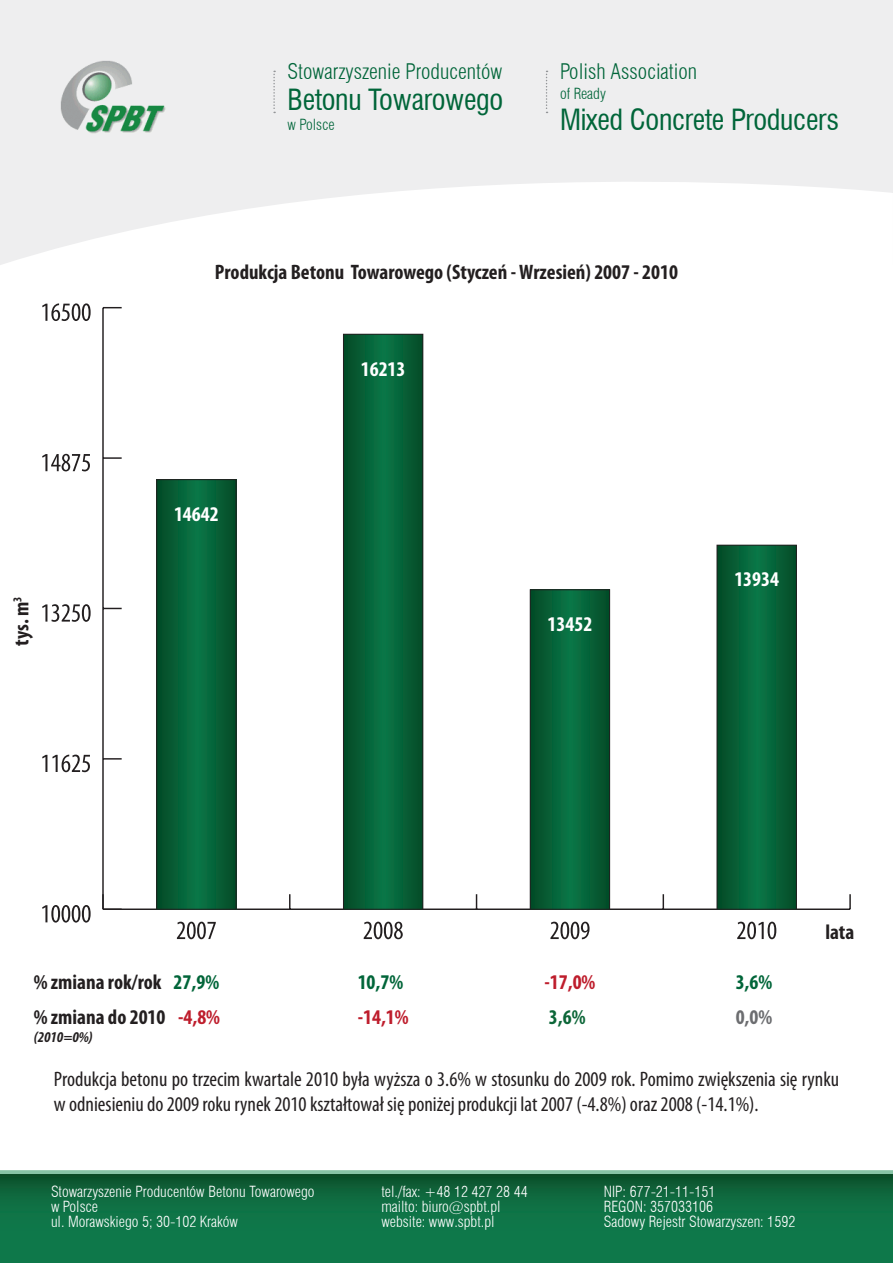
<style>
.page{position:relative;width:893px;height:1263px;background:#fff}
.page>*{position:absolute;margin:0;border:0;box-sizing:border-box;transform-origin:0 0}
.t1{font:condensed 28.5px "Swiss 721 BT";letter-spacing:-.01em;color:#006539}
.t2{font:condensed 21px/25.2px "Myriad Pro";color:#231f20}
.t3{font:700 condensed 21px "Myriad Pro";color:#231f20}
.t4{font:300 condensed 21px "Swiss 721 BT";color:#006539}
.t5{font:700 condensed 21px "Myriad Pro";color:#fff}
.t6{font:700 condensed 21px "Myriad Pro";color:#be1d2c}
.t7{font:700 condensed 21px "Myriad Pro";color:#006539}
.t8{font:700 condensed 21px "Myriad Pro";color:#0c6638}
.t9{font:700 condensed 21px "Myriad Pro";color:#6c6d70}
.t10{font:300 condensed 15px/15px "Swiss 721 BT";color:#fff}
.t11{font:300 condensed 15px "Swiss 721 BT";color:#006539}
.t12{font:italic 700 condensed 15px "Myriad Pro";color:#231f20}
.s1{color:#006539}
</style>
<div class="page">
<svg style="left:0;top:0;width:893px;height:265px;fill:#eeeeef"></svg>
<img style="left:54px;top:54px;width:117px;height:85px">
<svg style="left:273px;top:71px;width:2px;height:42px"></svg>
<svg style="left:546px;top:71px;width:2px;height:42px"></svg>
<svg style="left:0;top:1170px;width:892px;height:5px;background:#72ae8f"></svg>
<div style="left:0;top:1175px;width:893px;height:88px;background:linear-gradient(to bottom,#0e5e36,#0f8051)"></div>
<hr style="left:103px;top:908px;width:747px;height:2px;background:#231f20">
<svg style="left:289px;top:894px;width:1px;height:14px"></svg>
<svg style="left:476px;top:894px;width:1px;height:14px"></svg>
<svg style="left:663px;top:894px;width:1px;height:14px"></svg>
<svg style="left:849px;top:894px;width:2px;height:15px"></svg>
<svg style="left:42px;top:905px;width:49px;height:17px"></svg>
<svg style="left:42px;top:755px;width:48px;height:17px"></svg>
<svg style="left:42px;top:604px;width:49px;height:18px"></svg>
<svg style="left:42px;top:454px;width:48px;height:17px"></svg>
<svg style="left:42px;top:303px;width:49px;height:18px"></svg>
<hr style="left:102px;top:308px;width:2px;height:601px;background:#231f20">
<svg style="left:102px;top:894px;width:20px;height:16px"></svg>
<svg style="left:104px;top:758px;width:18px;height:2px"></svg>
<svg style="left:104px;top:608px;width:18px;height:1px"></svg>
<svg style="left:104px;top:457px;width:18px;height:2px"></svg>
<svg style="left:103px;top:307px;width:19px;height:1px"></svg>
<svg style="left:158px;top:481px;width:76px;height:427px;background:#066137"></svg>
<div style="left:156px;top:479px;width:80px;height:431px;border:1px solid #231f20"></div>
<svg style="left:345px;top:336px;width:76px;height:572px;background:#066137"></svg>
<div style="left:343px;top:334px;width:80px;height:576px;border:1px solid #231f20"></div>
<svg style="left:532px;top:591px;width:76px;height:317px;background:#066137"></svg>
<div style="left:530px;top:589px;width:80px;height:321px;border:1px solid #231f20"></div>
<svg style="left:719px;top:547px;width:76px;height:361px;background:#066137"></svg>
<div style="left:717px;top:545px;width:80px;height:365px;border:1px solid #231f20"></div>
<svg style="left:737px;top:922px;width:39px;height:17px"></svg>
<svg style="left:550px;top:922px;width:39px;height:17px"></svg>
<svg style="left:364px;top:922px;width:39px;height:17px"></svg>
<svg style="left:177px;top:922px;width:39px;height:17px"></svg>
<h2 class="t4" style="left:288px;top:59px;width:216px">Stowarzyszenie Producentów</h2>
<p class="t11" style="left:288px;top:115px;width:49px">w Polsce</p>
<h1 class="t1" style="left:288px;top:82px;width:217px">Betonu Towarowego</h1>
<h2 class="t4" style="left:560px;top:59px;width:139px">Polish Association</h2>
<p class="t11" style="left:560px;top:85px;width:47px">of Ready</p>
<h1 class="t1" style="left:560px;top:102px;width:280px">Mixed Concrete Producers</h1>
<h2 class="t3" style="left:215px;top:259px;width:465px">Produkcja Betonu Towarowego (Styczeń - Wrzesień) 2007 - 2010</h2>
<h2 class="t3" style="left:8px;top:646px;width:50px;rotate:-90deg">tys. m<sup>3</sup></h2>
<h2 class="t5" style="left:174px;top:501px;width:46px">14642</h2>
<h2 class="t5" style="left:361px;top:355px;width:46px">16213</h2>
<h2 class="t5" style="left:548px;top:611px;width:46px">13452</h2>
<h2 class="t5" style="left:734px;top:566px;width:46px">13934</h2>
<h2 class="t3" style="left:34px;top:969px;width:187px">% zmiana rok/rok <span class="s1">27,9%</span></h2>
<h2 class="t7" style="left:358px;top:969px;width:47px">10,7%</h2>
<h2 class="t6" style="left:544px;top:969px;width:52px">-17,0%</h2>
<h2 class="t3" style="left:34px;top:1004px;width:133px">% zmiana do 2010</h2>
<p class="t12" style="left:34px;top:1028px;width:60px">(2010=0%)</p>
<h2 class="t7" style="left:736px;top:969px;width:38px">3,6%</h2>
<h2 class="t6" style="left:178px;top:1004px;width:44px">-4,8%</h2>
<h2 class="t6" style="left:358px;top:1004px;width:52px">-14,1%</h2>
<h2 class="t8" style="left:549px;top:1004px;width:38px">3,6%</h2>
<h2 class="t9" style="left:736px;top:1004px;width:38px">0,0%</h2>
<h2 class="t3" style="left:825px;top:919px;width:30px">lata</h2>
<h2 class="t2" style="left:54px;top:1066px;width:787px">Produkcja betonu po trzecim kwartale 2010 była wyższa o 3.6% w stosunku do 2009 rok. Pomimo zwiększenia się rynku w odniesieniu do 2009 roku rynek 2010 kształtował się poniżej produkcji lat 2007 (-4.8%) oraz 2008 (-14.1%).</h2>
<p class="t10" style="left:51px;top:1184px;width:265px">Stowarzyszenie Producentów Betonu Towarowego w Polsce<br>ul. Morawskiego 5; 30-102 Kraków</p>
<p class="t10" style="left:381px;top:1184px;width:148px">tel./fax: +48 12 427 28 44 mailto: biuro@spbt.pl website: www.spbt.pl</p>
<p class="t10" style="left:604px;top:1184px;width:193px">NIP: 677-21-11-151<br>REGON: 357033106<br>Sadowy Rejestr Stowarzyszen: 1592</p>
</div>
